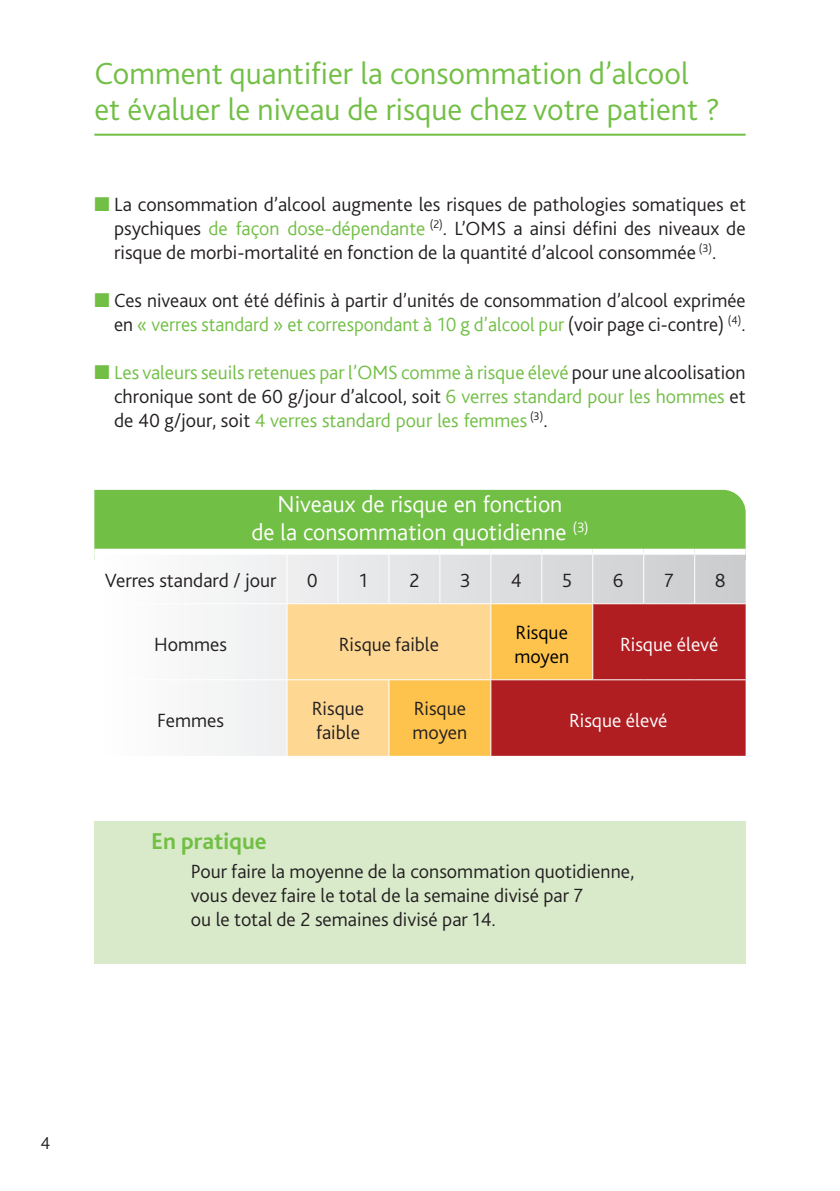
<style>
.page{position:relative;width:840px;height:1191px;background:#fff}
.page>*{position:absolute;margin:0;border:0;box-sizing:border-box;transform-origin:0 0}
.t1{font:300 32px "Bliss 2";color:#71bf44}
.t2{font:300 24px/28.8px "Bliss";color:#fff;text-align:center}
.t3{font:700 24px "Bliss Pro";color:#71bf44}
.t4{font:300 20px/24px "Bliss 2";color:#231f20}
.t5{font:300 20px/24px "Bliss";color:#71bf44;text-align:justify}
.t6{font:300 20px "Bliss 2";color:#fff}
.t7{font:300 20px/24px "Bliss 2";color:#000}
.t8{font:300 18px "Bliss 2";color:#231f20}
.s1{color:#71bf44}
.s2{font-family:"Bliss";color:#71bf44}
.s3{font-family:"Bliss 2";color:#231f20}
</style>
<div class="page">
<div style="left:94px;top:821px;width:651px;height:142px;background:#d9eaca"></div>
<div style="left:94px;top:490px;width:651px;height:59px;background:#71bf44"></div>
<svg style="left:94px;top:555px;width:651px;height:201px"></svg>
<svg style="left:287px;top:604px;width:458px;height:152px;background:#db8152"></svg>
<hr style="left:286px;top:555px;width:1px;height:48px;background:#fff">
<hr style="left:337px;top:555px;width:1px;height:48px;background:#fff">
<hr style="left:388px;top:555px;width:1px;height:48px;background:#fff">
<hr style="left:439px;top:555px;width:1px;height:48px;background:#fff">
<hr style="left:490px;top:555px;width:1px;height:48px;background:#fff">
<hr style="left:541px;top:555px;width:1px;height:48px;background:#fff">
<hr style="left:592px;top:555px;width:1px;height:48px;background:#fff">
<hr style="left:643px;top:555px;width:1px;height:48px;background:#fff">
<hr style="left:693px;top:555px;width:1px;height:48px;background:#fff">
<hr style="left:94px;top:603px;width:193px;height:1px;background:#fff">
<hr style="left:287px;top:603px;width:51px;height:1px;background:#fff">
<hr style="left:286px;top:604px;width:1px;height:75px;background:#fff">
<hr style="left:338px;top:603px;width:51px;height:1px;background:#fff">
<hr style="left:389px;top:603px;width:50px;height:1px;background:#fff">
<hr style="left:439px;top:603px;width:51px;height:1px;background:#fff">
<hr style="left:490px;top:603px;width:51px;height:1px;background:#fff">
<hr style="left:490px;top:604px;width:1px;height:75px;background:#fff">
<hr style="left:541px;top:603px;width:51px;height:1px;background:#fff">
<hr style="left:592px;top:603px;width:51px;height:1px;background:#fff">
<hr style="left:592px;top:604px;width:1px;height:75px;background:#fff">
<hr style="left:643px;top:603px;width:51px;height:1px;background:#fff">
<hr style="left:694px;top:603px;width:51px;height:1px;background:#fff">
<hr style="left:94px;top:679px;width:193px;height:1px;background:#fff">
<hr style="left:287px;top:679px;width:51px;height:1px;background:#fff">
<hr style="left:286px;top:680px;width:1px;height:76px;background:#fff">
<hr style="left:338px;top:679px;width:51px;height:1px;background:#fff">
<hr style="left:389px;top:679px;width:50px;height:1px;background:#fff">
<hr style="left:388px;top:680px;width:1px;height:76px;background:#fff">
<hr style="left:439px;top:679px;width:51px;height:1px;background:#fff">
<hr style="left:490px;top:679px;width:51px;height:1px;background:#fff">
<hr style="left:490px;top:680px;width:1px;height:76px;background:#fff">
<hr style="left:541px;top:679px;width:51px;height:1px;background:#fff">
<hr style="left:592px;top:679px;width:51px;height:1px;background:#fff">
<hr style="left:643px;top:679px;width:51px;height:1px;background:#fff">
<hr style="left:694px;top:679px;width:51px;height:1px;background:#fff">
<hr style="left:94px;top:134px;width:651px;height:2px;background:#71bf44">
<p class="t1" style="left:94px;top:54px;width:595px">Comment quantifier la consommation d’alcool</p>
<p class="t1" style="left:94px;top:90px;width:626px">et évaluer le niveau de risque chez votre patient ?</p>
<p class="t4" style="left:114px;top:192px;width:633px;text-align:justify;text-indent:-20px"><span class="s1">■</span> La consommation d’alcool augmente les risques de pathologies somatiques et psychiques <span class="s2">de façon dose-dépendante</span> <sup>(2)</sup>. L’OMS a ainsi défini des niveaux de risque de morbi-mortalité en fonction de la quantité d’alcool consommée <sup>(3)</sup>.</p>
<p class="t4" style="left:94px;top:288px;width:652px;text-align:right"><span class="s1">■</span> Ces niveaux ont été définis à partir d’unités de consommation d’alcool exprimée en <span class="s2">« verres standard » et correspondant à 10 g d’alcool pur</span> (voir page ci-contre) <sup>(4)</sup>.</p>
<p class="t5" style="left:114px;top:361px;width:632px;text-indent:-20px">■ Les valeurs seuils retenues par l’OMS comme à risque élevé <span class="s3">pour une alcoolisation chronique sont de 60 g/jour d’alcool, soit</span> 6 verres standard pour les hommes <span class="s3">et de 40 g/jour, soit</span> 4 verres standard pour les femmes <sup>(3)</sup><span class="s3">.</span></p>
<p class="t2" style="left:251px;top:490px;width:338px">Niveaux de risque en fonction<br>de la consommation quotidienne <sup>(3)</sup></p>
<p class="t4" style="left:105px;top:567px;width:173px">Verres standard / jour</p>
<p class="t4" style="left:307px;top:567px;width:13px">0</p>
<p class="t4" style="left:359px;top:567px;width:10px">1</p>
<p class="t4" style="left:409px;top:567px;width:12px">2</p>
<p class="t4" style="left:460px;top:567px;width:12px">3</p>
<p class="t4" style="left:510px;top:567px;width:12px">4</p>
<p class="t4" style="left:562px;top:567px;width:12px">5</p>
<p class="t4" style="left:612px;top:567px;width:12px">6</p>
<p class="t4" style="left:664px;top:567px;width:11px">7</p>
<p class="t4" style="left:714px;top:567px;width:12px">8</p>
<p class="t4" style="left:154px;top:631px;width:74px">Hommes</p>
<p class="t4" style="left:338px;top:631px;width:102px">Risque faible</p>
<p class="t7" style="left:514px;top:619px;width:56px">Risque moyen</p>
<p class="t6" style="left:619px;top:631px;width:100px">Risque élevé</p>
<p class="t4" style="left:157px;top:707px;width:68px">Femmes</p>
<p class="t4" style="left:311px;top:695px;width:54px">Risque faible</p>
<p class="t4" style="left:412px;top:695px;width:56px">Risque moyen</p>
<p class="t6" style="left:568px;top:707px;width:100px">Risque élevé</p>
<p class="t3" style="left:151px;top:825px;width:117px">En pratique</p>
<p class="t4" style="left:191px;top:859px;width:445px">Pour faire la moyenne de la consommation quotidienne,</p>
<p class="t4" style="left:191px;top:883px;width:393px">vous devez faire le total de la semaine divisé par 7</p>
<p class="t4" style="left:191px;top:907px;width:306px">ou le total de 2 semaines divisé par 14.</p>
<p class="t8" style="left:40px;top:1131px;width:11px">4</p>
</div>
